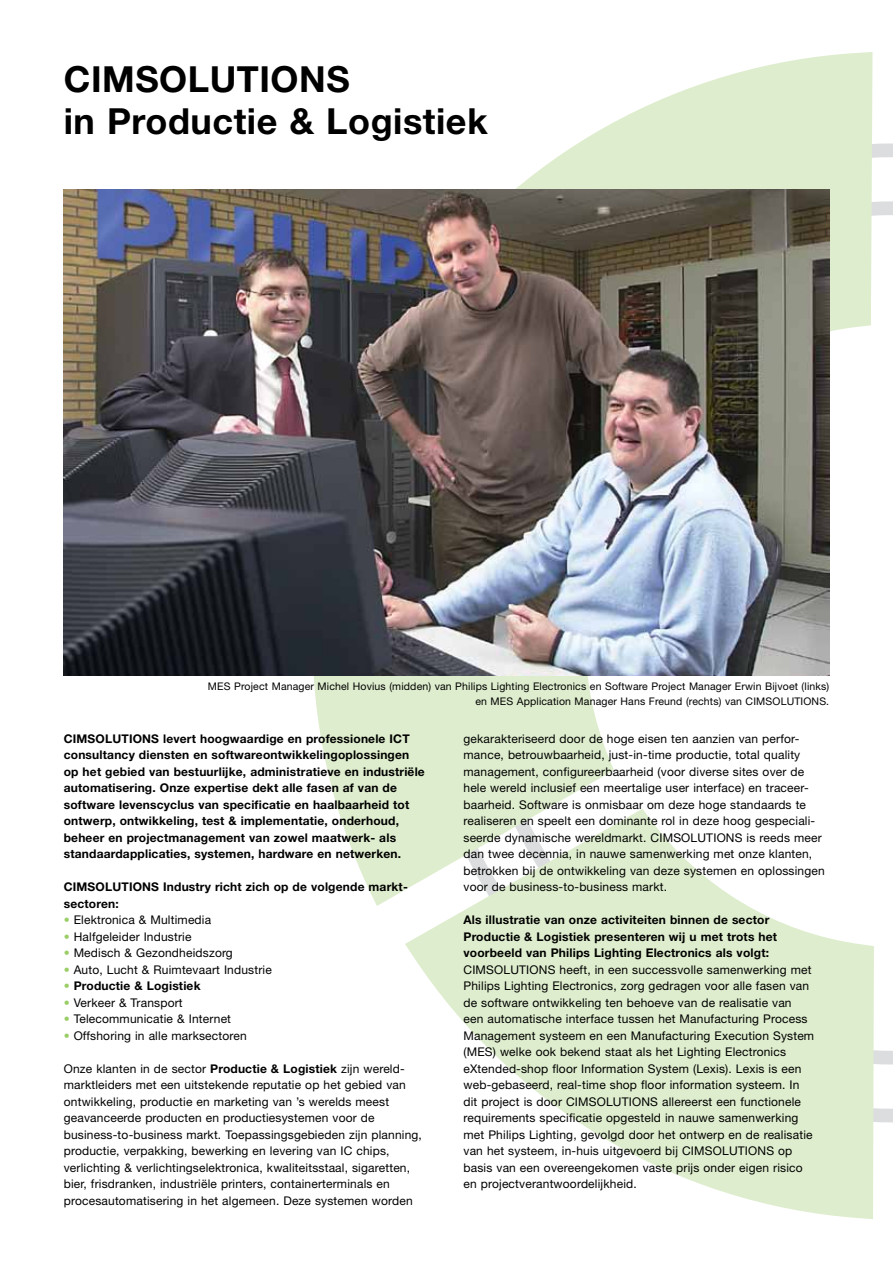
<style>
.page{position:relative;width:893px;height:1263px;background:#fff}
.page>*{position:absolute;margin:0;border:0;box-sizing:border-box;transform-origin:0 0}
.t1{font:700 36px/42px "Helvetica Neue";letter-spacing:.015em;color:#000}
.t2{font:12px/16.5px "Helvetica Neue";letter-spacing:.015em;color:#000}
.t3{font:700 12px/16.5px "Helvetica Neue";letter-spacing:.015em;color:#000}
.t4{font:10.5px/15px "Helvetica Neue";letter-spacing:.015em;color:#000;text-align:right}
.s1{color:#9bcd65}
.s2{font-weight:400;color:#9bcd65}
.s3{font-weight:700}
</style>
<div class="page">
<svg style="left:405px;top:809px;width:482px;height:410px"></svg>
<svg style="left:313px;top:675px;width:323px;height:249px"></svg>
<svg style="left:516px;top:52px;width:371px;height:422px"></svg>
<img style="left:64px;top:189px;width:765px;height:486px">
<h1 class="t1" style="left:64px;top:57px;width:426px">CIMSOLUTIONS<br>in Productie &amp; Logistiek</h1>
<p class="t4" style="left:208px;top:679px;width:623px">MES Project Manager Michel Hovius (midden) van Philips Lighting Electronics en Software Project Manager Erwin Bijvoet (links) en MES Application Manager Hans Freund (rechts) van CIMSOLUTIONS.</p>
<p class="t3" style="left:64px;top:730px;width:363px">CIMSOLUTIONS levert hoogwaardige en professionele ICT consultancy diensten en softwareontwikkelingoplossingen op het gebied van bestuurlijke, administratieve en industriële automatisering. Onze expertise dekt alle fasen af van de software levenscyclus van specificatie en haalbaarheid tot ontwerp, ontwikkeling, test &amp; implementatie, onderhoud, beheer en projectmanagement van zowel maatwerk- als standaardapplicaties, systemen, hardware en netwerken.</p>
<p class="t3" style="left:64px;top:878px;width:344px">CIMSOLUTIONS Industry richt zich op de volgende markt&shy;sectoren:</p>
<p class="t2" style="left:64px;top:911px;width:149px"><span class="s1">•</span> Elektronica &amp; Multimedia</p>
<p class="t2" style="left:64px;top:928px;width:129px"><span class="s1">•</span> Halfgeleider Industrie</p>
<p class="t2" style="left:64px;top:944px;width:171px"><span class="s1">•</span> Medisch &amp; Gezondheidszorg</p>
<p class="t2" style="left:64px;top:961px;width:210px"><span class="s1">•</span> Auto, Lucht &amp; Ruimtevaart Industrie</p>
<p class="t3" style="left:64px;top:977px;width:138px"><span class="s2">•</span> Productie &amp; Logistiek</p>
<p class="t2" style="left:64px;top:994px;width:120px"><span class="s1">•</span> Verkeer &amp; Transport</p>
<p class="t2" style="left:64px;top:1010px;width:169px"><span class="s1">•</span> Telecommunicatie &amp; Internet</p>
<p class="t2" style="left:64px;top:1027px;width:185px"><span class="s1">•</span> Offshoring in alle marksectoren</p>
<p class="t2" style="left:64px;top:1060px;width:360px">Onze klanten in de sector <span class="s3">Productie &amp; Logistiek</span> zijn wereld&shy;marktleiders met een uitstekende reputatie op het gebied van ontwikkeling, productie en marketing van ’s werelds meest geavanceerde producten en productiesystemen voor de business-to-business markt. Toepassingsgebieden zijn planning, productie, verpakking, bewerking en levering van IC chips, verlichting &amp; verlichtingselektronica, kwaliteitsstaal, sigaretten, bier, frisdranken, industriële printers, containerterminals en procesautomatisering in het algemeen. Deze systemen worden</p>
<p class="t2" style="left:463px;top:730px;width:363px">gekarakteriseerd door de hoge eisen ten aanzien van perfor&shy;mance, betrouwbaarheid, just-in-time productie, total quality management, configureerbaarheid (voor diverse sites over de hele wereld inclusief een meertalige user interface) en traceer&shy;baarheid. Software is onmisbaar om deze hoge standaards te realiseren en speelt een dominante rol in deze hoog gespeciali&shy;seerde dynamische wereldmarkt. CIMSOLUTIONS is reeds meer dan twee decennia, in nauwe samenwerking met onze klanten, betrokken bij de ontwikkeling van deze systemen en oplossingen voor de business-to-business markt.</p>
<p class="t3" style="left:463px;top:911px;width:315px">Als illustratie van onze activiteiten binnen de sector<br>Productie &amp; Logistiek presenteren wij u met trots het voorbeeld van Philips Lighting Electronics als volgt:</p>
<p class="t2" style="left:463px;top:961px;width:352px">CIMSOLUTIONS heeft, in een successvolle samenwerking met Philips Lighting Electronics, zorg gedragen voor alle fasen van de software ontwikkeling ten behoeve van de realisatie van een automatische interface tussen het Manufacturing Process Management systeem en een Manufacturing Execution System (MES) welke ook bekend staat als het Lighting Electronics eXtended-shop floor Information System (Lexis). Lexis is een web-gebaseerd, real-time shop floor information systeem. In dit project is door CIMSOLUTIONS allereerst een functionele requirements specificatie opgesteld in nauwe samenwerking met Philips Lighting, gevolgd door het ontwerp en de realisatie van het systeem, in-huis uitgevoerd bij CIMSOLUTIONS op basis van een overeengekomen vaste prijs onder eigen risico en projectverantwoordelijkheid.</p>
</div>
